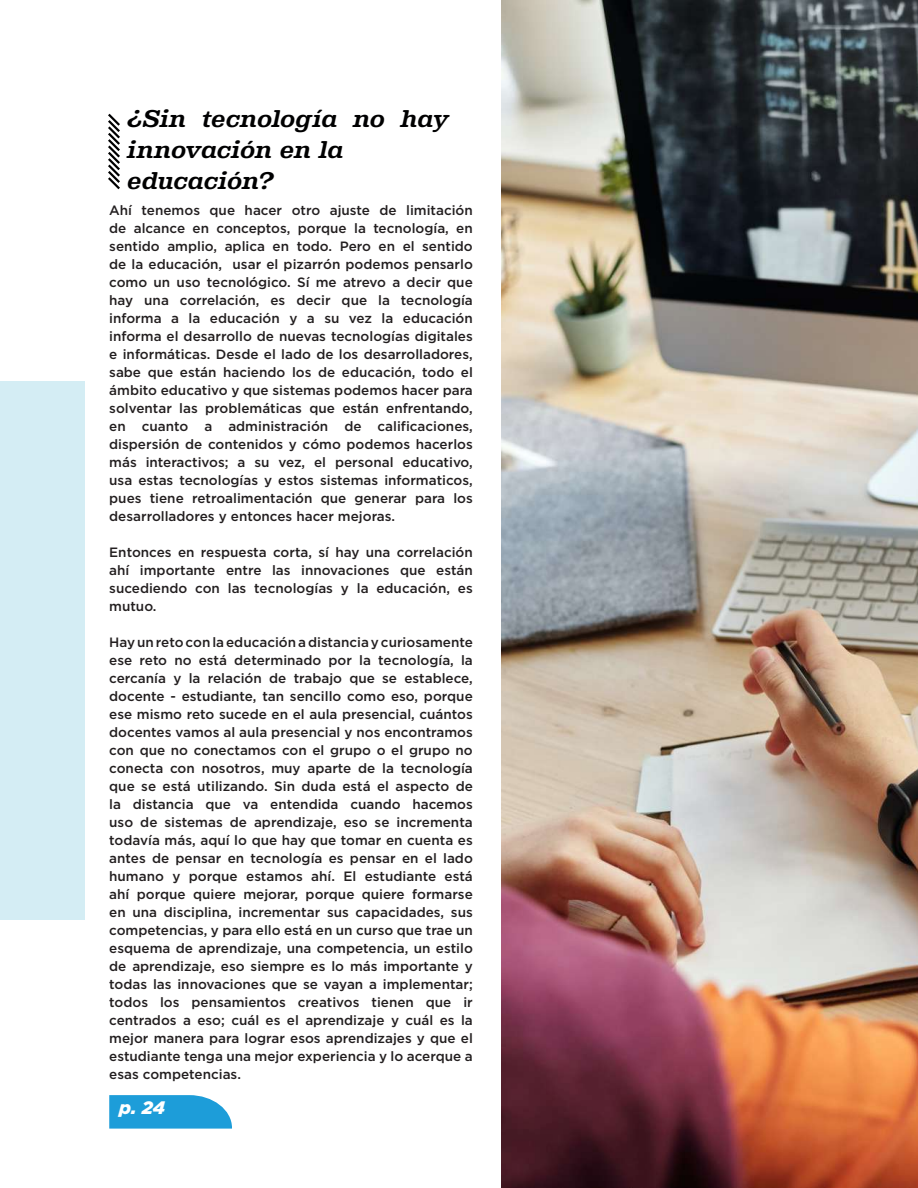
<style>
.page{position:relative;width:918px;height:1188px;background:#fff}
.page>*{position:absolute;margin:0;border:0;box-sizing:border-box;transform-origin:0 0}
.t1{font:italic 700 25.5px/30.6px "Albiona Soft";letter-spacing:-.015em;color:#000001}
.t2{font:italic 900 18px "Gotham HTF";color:#fff}
.t3{font:500 13.5px/18px "Gotham HTF";color:#231f20;text-align:justify}
</style>
<div class="page">
<svg style="left:109px;top:1095px;width:123px;height:34px;background:#31a5dc"></svg>
<img style="left:501px;top:0;width:417px;height:1188px">
<div style="left:0;top:381px;width:85px;height:539px;background:#d0ecf3"></div>
<svg style="left:108px;top:113px;width:12px;height:77px"></svg>
<h1 class="t1" style="left:128px;top:104px;width:323px">¿Sin tecnología no hay innovación en la educación?</h1>
<p class="t3" style="left:109px;top:201px;width:365px">Ahí tenemos que hacer otro ajuste de limitación de alcance en conceptos, porque la tecnología, en sentido amplio, aplica en todo. Pero en el sentido de la educación, usar el pizarrón podemos pensarlo como un uso tecnológico. Sí me atrevo a decir que hay una correlación, es decir que la tecnología informa a la educación y a su vez la educación informa el desarrollo de nuevas tecnologías digitales e informáticas. Desde el lado de los desarrolladores, sabe que están haciendo los de educación, todo el ámbito educativo y que sistemas podemos hacer para solventar las problemáticas que están enfrentando, en cuanto a administración de calificaciones, dispersión de contenidos y cómo podemos hacerlos más interactivos; a su vez, el personal educativo, usa estas tecnologías y estos sistemas informaticos, pues tiene retroalimentación que generar para los desarrolladores y entonces hacer mejoras.</p>
<p class="t3" style="left:109px;top:543px;width:365px">Entonces en respuesta corta, sí hay una correlación ahí importante entre las innovaciones que están sucediendo con las tecnologías y la educación, es mutuo.</p>
<p class="t3" style="left:109px;top:633px;width:365px">Hay un reto con la educación a distancia y curiosamente ese reto no está determinado por la tecnología, la cercanía y la relación de trabajo que se establece, docente - estudiante, tan sencillo como eso, porque ese mismo reto sucede en el aula presencial, cuántos docentes vamos al aula presencial y nos encontramos con que no conectamos con el grupo o el grupo no conecta con nosotros, muy aparte de la tecnología que se está utilizando. Sin duda está el aspecto de la distancia que va entendida cuando hacemos uso de sistemas de aprendizaje, eso se incrementa todavía más, aquí lo que hay que tomar en cuenta es antes de pensar en tecnología es pensar en el lado humano y porque estamos ahí. El estudiante está ahí porque quiere mejorar, porque quiere formarse en una disciplina, incrementar sus capacidades, sus competencias, y para ello está en un curso que trae un esquema de aprendizaje, una competencia, un estilo de aprendizaje, eso siempre es lo más importante y todas las innovaciones que se vayan a implementar; todos los pensamientos creativos tienen que ir centrados a eso; cuál es el aprendizaje y cuál es la mejor manera para lograr esos aprendizajes y que el estudiante tenga una mejor experiencia y lo acerque a esas competencias.</p>
<h2 class="t2" style="left:119px;top:1097px;width:47px">p. 24</h2>
</div>
